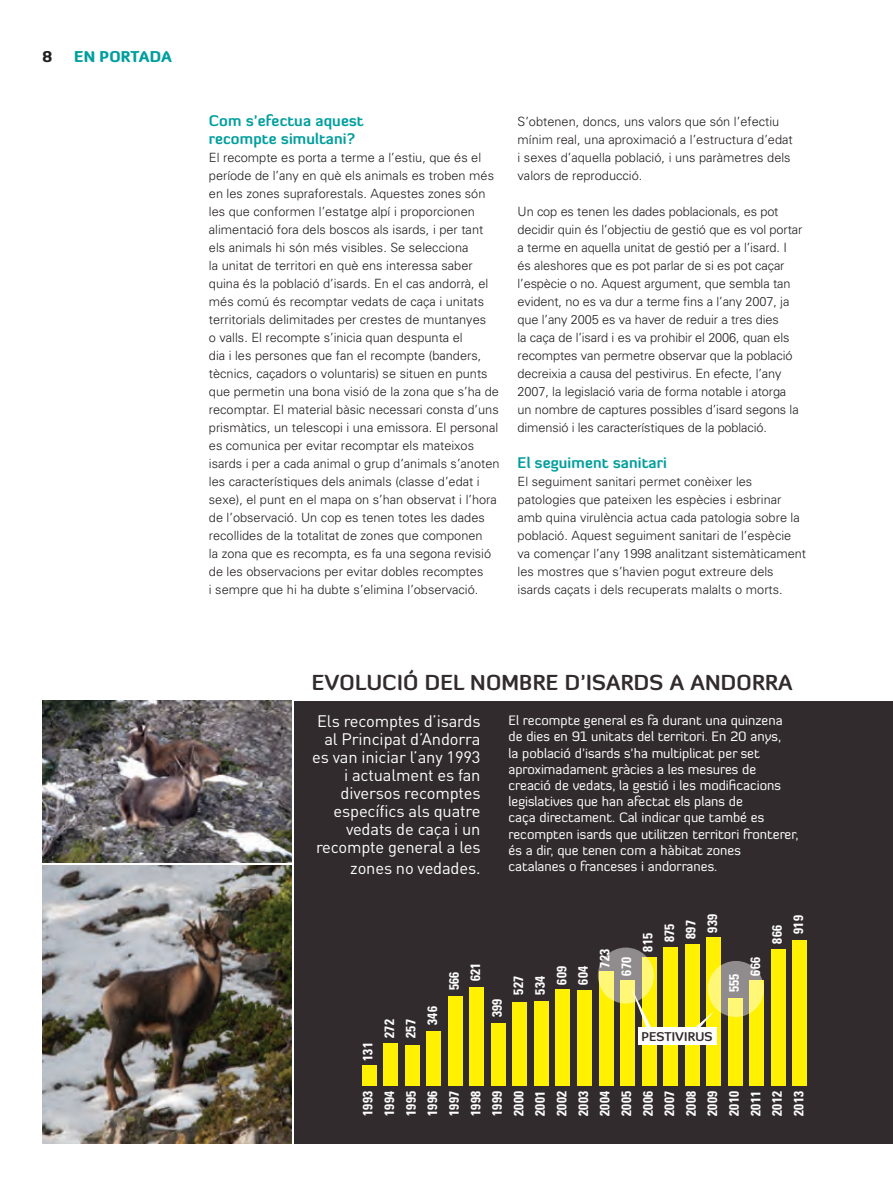
<style>
.page{position:relative;width:893px;height:1190px;background:#fff}
.page>*{position:absolute;margin:0;border:0;box-sizing:border-box;transform-origin:0 0}
.t1{font:700 21.15px "Diavlo";letter-spacing:.01em;color:#322b2e}
.t2{font:16.5px/18px "DIN";letter-spacing:-.01em;color:#fff;text-align:right}
.t3{font:700 15px/18px "Diavlo";letter-spacing:.01em;color:#009e9e}
.t4{font:900 15px "Diavlo";letter-spacing:.01em;color:#009e9e}
.t5{font:900 15px "Diavlo";color:#231f20}
.t6{font:13.5px/16.2px "Diavlo";color:#fff}
.t7{font:700 condensed 13.5px/21.5px "Univers LT Std";letter-spacing:.02em;color:#fff;text-align:justify}
.t8{font:300 12.75px/18px "Univers";color:#231f20}
.t9{font:700 12.3px "Diavlo";letter-spacing:.01em;color:#322b2e}
</style>
<div class="page">
<div style="left:294px;top:700px;width:598px;height:443px;background:#322b2e"></div>
<div style="left:791px;top:940px;width:15px;height:145px;background:#fff101"></div>
<div style="left:770px;top:949px;width:15px;height:136px;background:#fff101"></div>
<div style="left:748px;top:980px;width:15px;height:105px;background:#fff101"></div>
<div style="left:727px;top:998px;width:15px;height:87px;background:#fff101"></div>
<div style="left:705px;top:937px;width:15px;height:148px;background:#fff101"></div>
<div style="left:684px;top:944px;width:15px;height:141px;background:#fff101"></div>
<div style="left:662px;top:947px;width:15px;height:138px;background:#fff101"></div>
<div style="left:641px;top:957px;width:15px;height:128px;background:#fff101"></div>
<div style="left:619px;top:980px;width:15px;height:105px;background:#fff101"></div>
<div style="left:598px;top:971px;width:15px;height:114px;background:#fff101"></div>
<div style="left:576px;top:990px;width:15px;height:95px;background:#fff101"></div>
<div style="left:555px;top:989px;width:15px;height:96px;background:#fff101"></div>
<div style="left:534px;top:1001px;width:14px;height:84px;background:#fff101"></div>
<div style="left:512px;top:1002px;width:15px;height:83px;background:#fff101"></div>
<div style="left:491px;top:1022px;width:14px;height:63px;background:#fff101"></div>
<div style="left:469px;top:987px;width:15px;height:98px;background:#fff101"></div>
<div style="left:448px;top:996px;width:14px;height:89px;background:#fff101"></div>
<div style="left:426px;top:1031px;width:15px;height:54px;background:#fff101"></div>
<div style="left:405px;top:1045px;width:14px;height:40px;background:#fff101"></div>
<div style="left:383px;top:1042px;width:15px;height:43px;background:#fff101"></div>
<div style="left:362px;top:1065px;width:14px;height:20px;background:#fff101"></div>
<img style="left:42px;top:700px;width:249px;height:163px">
<img style="left:42px;top:865px;width:249px;height:278px">
<svg style="left:597px;top:947px;width:56px;height:56px;background:#bab480"></svg>
<svg style="left:707px;top:961px;width:56px;height:56px;background:#c2bc7f"></svg>
<div style="left:637px;top:1027px;width:79px;height:17px;background:#fff"></div>
<svg style="left:630px;top:986px;width:21px;height:43px"></svg>
<svg style="left:696px;top:1011px;width:18px;height:16px"></svg>
<p class="t5" style="left:42px;top:47px;width:12px">8</p>
<p class="t4" style="left:74px;top:47px;width:99px">EN PORTADA</p>
<p class="t3" style="left:209px;top:111px;width:156px">Com s’efectua aquest recompte simultani?</p>
<p class="t8" style="left:209px;top:148px;width:292px">El recompte es porta a terme a l’estiu, que és el període de l’any en què els animals es troben més en les zones supraforestals. Aquestes zones són les que conformen l’estatge alpí i proporcionen alimentació fora dels boscos als isards, i per tant els animals hi són més visibles. Se selecciona<br>la unitat de territori en què ens interessa saber quina és la població d’isards. En el cas andorrà, el més comú és recomptar vedats de caça i unitats territorials delimitades per crestes de muntanyes<br>o valls. El recompte s’inicia quan despunta el<br>dia i les persones que fan el recompte (banders, tècnics, caçadors o voluntaris) se situen en punts que permetin una bona visió de la zona que s’ha de recomptar. El material bàsic necessari consta d’uns prismàtics, un telescopi i una emissora. El personal es comunica per evitar recomptar els mateixos isards i per a cada animal o grup d’animals s’anoten les característiques dels animals (classe d’edat i sexe), el punt en el mapa on s’han observat i l’hora de l’observació. Un cop es tenen totes les dades recollides de la totalitat de zones que componen<br>la zona que es recompta, es fa una segona revisió de les observacions per evitar dobles recomptes<br>i sempre que hi ha dubte s’elimina l’observació.</p>
<p class="t8" style="left:517px;top:112px;width:276px">S’obtenen, doncs, uns valors que són l’efectiu mínim real, una aproximació a l’estructura d’edat i sexes d’aquella població, i uns paràmetres dels valors de reproducció.</p>
<p class="t8" style="left:517px;top:202px;width:286px">Un cop es tenen les dades poblacionals, es pot decidir quin és l’objectiu de gestió que es vol portar a terme en aquella unitat de gestió per a l’isard. I és aleshores que es pot parlar de si es pot caçar l’espècie o no. Aquest argument, que sembla tan evident, no es va dur a terme fins a l’any 2007, ja que l’any 2005 es va haver de reduir a tres dies<br>la caça de l’isard i es va prohibir el 2006, quan els recomptes van permetre observar que la població decreixia a causa del pestivirus. En efecte, l’any 2007, la legislació varia de forma notable i atorga un nombre de captures possibles d’isard segons la dimensió i les característiques de la població.</p>
<p class="t3" style="left:517px;top:453px;width:151px">El seguiment sanitari</p>
<p class="t8" style="left:517px;top:472px;width:290px">El seguiment sanitari permet conèixer les patologies que pateixen les espècies i esbrinar amb quina virulència actua cada patologia sobre la població. Aquest seguiment sanitari de l’espècie va començar l’any 1998 analitzant sistemàticament les mostres que s’havien pogut extreure dels isards caçats i dels recuperats malalts o morts.</p>
<p class="t1" style="left:312px;top:669px;width:58px">evoluc</p>
<p class="t1" style="left:397px;top:669px;width:397px">ió del nombre d’isards a andorra</p>
<p class="t2" style="left:312px;top:711px;width:170px">Els recomptes d’isards al Principat d’Andorra es van iniciar l’any 1993 i actualment es fan diversos recomptes específics als quatre vedats de caça i un recompte general a les</p>
<p class="t2" style="left:350px;top:859px;width:132px">zones no vedades.</p>
<p class="t6" style="left:508px;top:712px;width:291px">El recompte general es fa durant una quinzena de dies en 91 unitats del territori. En 20 anys,<br>la població d’isards s’ha multiplicat per set aproximadament gràcies a les mesures de creació de vedats, la gestió i les modificacions legislatives que han afectat els plans de<br>caça directament. Cal indicar que també es recompten isards que utilitzen territori fronterer, és a dir, que tenen com a hàbitat zones catalanes o franceses i andorranes.</p>
<p class="t7" style="left:357px;top:1061px;width:20px;rotate:-90deg">131</p>
<p class="t7" style="left:378px;top:1038px;width:20px;rotate:-90deg">272</p>
<p class="t7" style="left:400px;top:1038px;width:20px;rotate:-90deg">257</p>
<p class="t7" style="left:421px;top:1025px;width:20px;rotate:-90deg">346</p>
<p class="t7" style="left:443px;top:981px;width:20px;text-indent:-9px;rotate:-90deg">566<br>621</p>
<p class="t7" style="left:486px;top:1017px;width:20px;rotate:-90deg">399</p>
<p class="t7" style="left:507px;top:995px;width:20px;rotate:-90deg">527</p>
<p class="t7" style="left:529px;top:995px;width:20px;rotate:-90deg">534</p>
<p class="t7" style="left:550px;top:984px;width:20px;rotate:-90deg">609</p>
<p class="t7" style="left:572px;top:984px;width:20px;rotate:-90deg">604</p>
<p class="t7" style="left:593px;top:967px;width:20px;rotate:-90deg">723</p>
<p class="t7" style="left:615px;top:976px;width:20px;rotate:-90deg">670</p>
<p class="t7" style="left:636px;top:951px;width:20px;rotate:-90deg">815</p>
<p class="t7" style="left:658px;top:942px;width:20px;rotate:-90deg">875</p>
<p class="t7" style="left:679px;top:939px;width:20px;rotate:-90deg">897</p>
<p class="t7" style="left:701px;top:932px;width:20px;rotate:-90deg">939</p>
<p class="t9" style="left:641px;top:1028px;width:72px">pestivirus</p>
<p class="t7" style="left:722px;top:992px;width:20px;rotate:-90deg">555</p>
<p class="t7" style="left:744px;top:976px;width:20px;rotate:-90deg">666</p>
<p class="t7" style="left:765px;top:943px;width:20px;rotate:-90deg">866</p>
<p class="t7" style="left:787px;top:934px;width:20px;rotate:-90deg">919</p>
<p class="t7" style="left:357px;top:1116px;width:26px;rotate:-90deg">1993<br>1994<br>1995<br>1996<br>1997<br>1998<br>1999<br>2000<br>2001<br>2002<br>2003<br>2004<br>2005<br>2006<br>2007<br>2008<br>2009<br>2010<br>2011<br>2012<br>2013</p>
</div>
